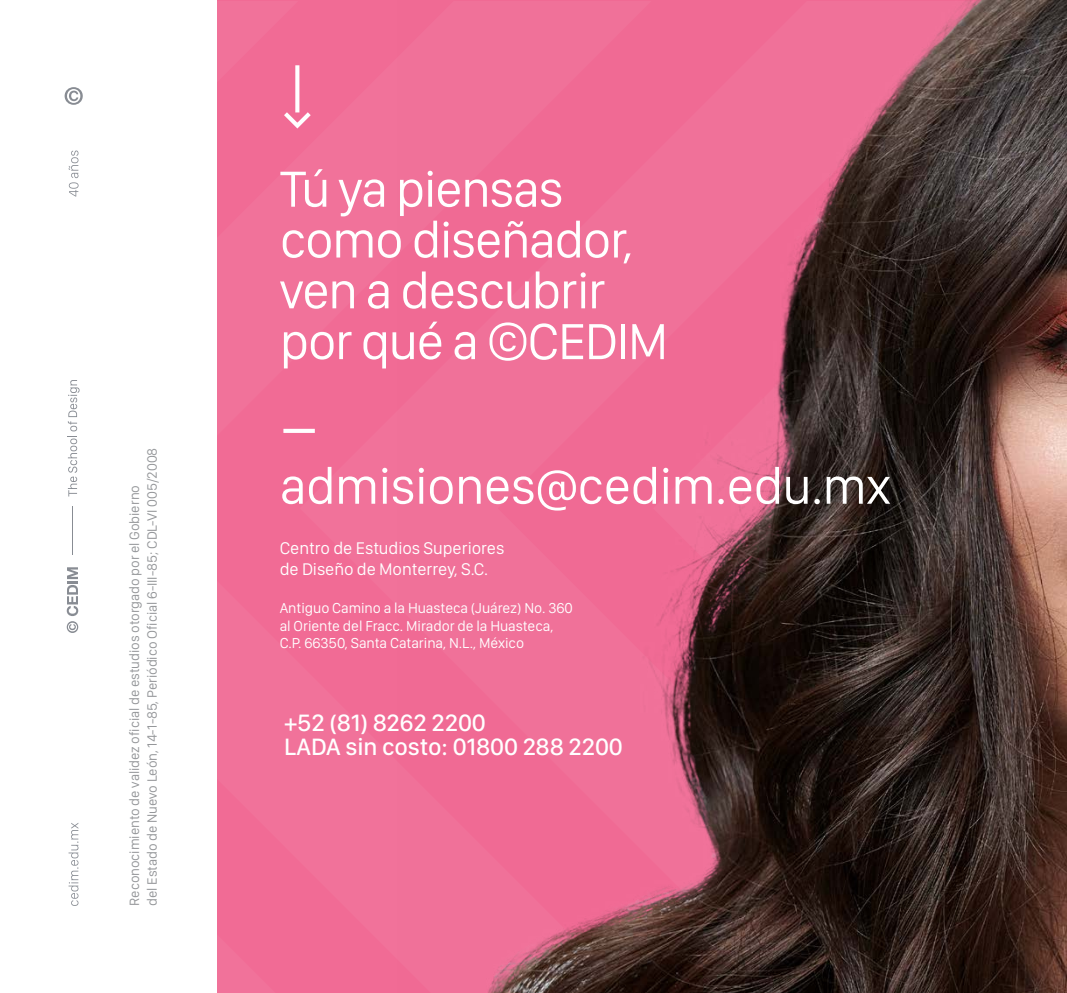
<style>
.page{position:relative;width:1067px;height:993px;background:#fff}
.page>*{position:absolute;margin:0;border:0;box-sizing:border-box;transform-origin:0 0}
.t1{font:52.5px/50.8px "San Francisco Display";letter-spacing:-.025em;color:#fff}
.t2{font:500 24.5px/24.5px "San Francisco Display";letter-spacing:-.005em;color:#fff}
.t3{font:17.5px/21px "San Francisco Display";letter-spacing:-.005em;color:#fff}
.t4{font:14.88px/17.5px "San Francisco Display";letter-spacing:-.005em;color:#fff}
.t5{font:14px/17.5px "San Francisco Display";letter-spacing:-.005em;color:#939598}
</style>
<div class="page">
<div style="left:217px;top:1px;width:180px;height:991px;background:#f16b95"></div>
<img style="left:397px;top:0;width:670px;height:992px">
<svg style="left:280px;top:61px;width:35px;height:70px;background:#f27fa3"></svg>
<div style="left:283px;top:428px;width:32px;height:5px;background:#fff"></div>
<svg style="left:67px;top:567px;width:11px;height:65px"></svg>
<hr style="left:72px;top:506px;width:1px;height:48px;background:#888c93">
<svg style="left:69px;top:150px;width:10px;height:46px"></svg>
<svg style="left:69px;top:823px;width:9px;height:82px"></svg>
<svg style="left:68px;top:380px;width:12px;height:116px"></svg>
<svg style="left:65px;top:87px;width:18px;height:18px"></svg>
<p class="t5" style="left:127px;top:905px;width:459px;rotate:-90deg">Reconocimiento de validez oficial de estudios otorgado por el Gobierno<br>del Estado de Nuevo León, 14-1-85, Periódico Oficial 6-III-85; CDL-VI 005/2008</p>
<h1 class="t1" style="left:280px;top:168px;width:390px">Tú ya piensas como diseñador, ven a descubrir por qué a ©CEDIM</h1>
<h1 class="t1" style="left:280px;top:464px;width:612px">admisiones@cedim.edu.mx</h1>
<p class="t3" style="left:280px;top:538px;width:226px">Centro de Estudios Superiores de Diseño de Monterrey, S.C.</p>
<p class="t4" style="left:280px;top:600px;width:294px">Antiguo Camino a la Huasteca (Juárez) No. 360 al Oriente del Fracc. Mirador de la Huasteca,<br>C.P. 66350, Santa Catarina, N.L., México</p>
<h2 class="t2" style="left:284px;top:712px;width:340px">+52 (81) 8262 2200<br>LADA sin costo: 01800 288 2200</h2>
</div>
